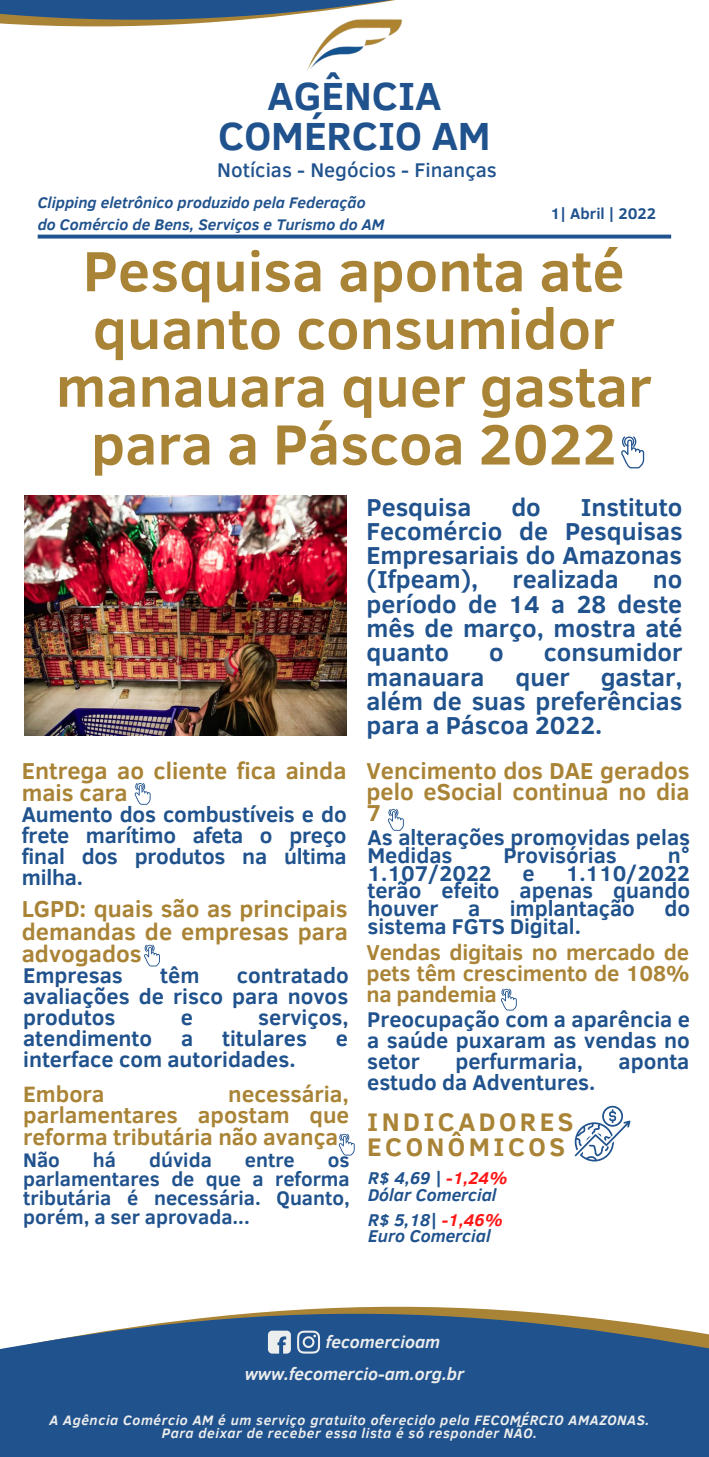
<style>
.page{position:relative;width:709px;height:1457px;background:#fff}
.page>*{position:absolute;margin:0;border:0;box-sizing:border-box;transform-origin:0 0}
.t1{font:700 57.75px/57.8px "Clear Sans";color:#aa8436;text-align:center}
.t2{font:700 40.25px "Clear Sans";color:#20528d}
.t3{font:700 26.07px "Clear Sans";letter-spacing:.135em;color:#aa8436}
.t4{font:700 25.11px/24.3px "Clear Sans";color:#20528d;text-align:justify}
.t5{font:700 23.62px/22.3px "Clear Sans";color:#aa8436;text-align:justify}
.t6{font:700 22.75px/21.7px "Clear Sans";color:#aa8436;text-align:justify}
.t7{font:700 22.14px/21px "Clear Sans";letter-spacing:-.01em;color:#aa8436;text-align:justify}
.t8{font:700 21.88px/21px "Clear Sans";color:#20528d;text-align:justify}
.t9{font:500 20.3px "Clear Sans";color:#20528d}
.t10{font:700 20.12px/19.1px "Clear Sans";color:#20528d;text-align:justify}
.t11{font:italic 700 17.5px "Clear Sans";color:#20528d}
.t12{font:italic 700 17.5px "Clear Sans";color:#eceded}
.t13{font:italic 700 15.75px "Clear Sans";color:#20528d}
.t14{font:700 15.75px "Clear Sans";color:#20528d}
.t15{font:italic 700 14px "Clear Sans";letter-spacing:.04em;color:#eceded}
.s1{color:#ff1616}
</style>
<div class="page">
<svg style="left:38px;top:235px;width:633px;height:4px;fill:#20528d"></svg>
<svg style="left:0;top:1306px;width:709px;height:151px;fill:#20528d"></svg>
<svg style="left:0;top:0;width:395px;height:27px"></svg>
<svg style="left:268px;top:1331px;width:23px;height:23px"></svg>
<svg style="left:297px;top:1331px;width:23px;height:22px"></svg>
<svg style="left:574px;top:1106px;width:56px;height:55px"></svg>
<img style="left:302px;top:13px;width:101px;height:57px">
<svg style="left:331px;top:1314px;width:17px;height:22px"></svg>
<svg style="left:621px;top:436px;width:23px;height:32px"></svg>
<svg style="left:338px;top:1133px;width:17px;height:22px"></svg>
<svg style="left:144px;top:944px;width:16px;height:22px"></svg>
<svg style="left:501px;top:988px;width:16px;height:22px"></svg>
<svg style="left:134px;top:783px;width:17px;height:22px"></svg>
<svg style="left:388px;top:809px;width:16px;height:22px"></svg>
<img style="left:25px;top:496px;width:321px;height:239px">
<p class="t2" style="left:267px;top:67px;width:175px">AGÊNCIA</p>
<p class="t2" style="left:218px;top:107px;width:274px">COMÉRCIO AM</p>
<p class="t9" style="left:217px;top:155px;width:281px">Notícias - Negócios - Finanças</p>
<p class="t13" style="left:38px;top:191px;width:329px">Clipping eletrônico produzido pela Federação</p>
<p class="t13" style="left:38px;top:213px;width:348px">do Comércio de Bens, Serviços e Turismo do AM</p>
<p class="t14" style="left:550px;top:202px;width:107px">1| Abril | 2022</p>
<p class="t1" style="left:56px;top:239px;width:597px">Pesquisa aponta até quanto consumidor manauara quer gastar para a Páscoa 2022</p>
<p class="t5" style="left:22px;top:758px;width:326px">Entrega ao cliente fica ainda mais cara</p>
<p class="t8" style="left:22px;top:803px;width:326px">Aumento dos combustíveis e do frete marítimo afeta o preço final dos produtos na última milha.</p>
<p class="t5" style="left:22px;top:897px;width:327px">LGPD: quais são as principais demandas de empresas para advogados</p>
<p class="t8" style="left:23px;top:964px;width:101px">Empresas</p>
<p class="t8" style="left:160px;top:964px;width:41px">têm</p>
<p class="t8" style="left:23px;top:964px;width:327px;text-indent:214px">contratado avaliações de risco para novos produtos</p>
<p class="t8" style="left:181px;top:1006px;width:14px">e</p>
<p class="t8" style="left:258px;top:1006px;width:92px">serviços,</p>
<p class="t8" style="left:23px;top:1027px;width:131px">atendimento</p>
<p class="t8" style="left:181px;top:1027px;width:14px">a</p>
<p class="t8" style="left:222px;top:1027px;width:86px">titulares</p>
<p class="t8" style="left:336px;top:1027px;width:14px">e</p>
<p class="t8" style="left:23px;top:1048px;width:274px">interface com autoridades.</p>
<p class="t6" style="left:23px;top:1081px;width:328px;text-indent:205px">necessária, parlamentares apostam que reforma tributária não avança</p>
<p class="t10" style="left:23px;top:1149px;width:38px">Não</p>
<p class="t10" style="left:93px;top:1149px;width:25px">há</p>
<p class="t10" style="left:149px;top:1149px;width:64px">dúvida</p>
<p class="t10" style="left:245px;top:1149px;width:51px">entre</p>
<p class="t6" style="left:23px;top:1081px;width:83px">Embora</p>
<p class="t10" style="left:23px;top:1149px;width:328px;text-indent:305px">os parlamentares de que a reforma tributária é necessária. Quanto, porém, a ser aprovada...</p>
<p class="t4" style="left:366px;top:493px;width:106px">Pesquisa</p>
<p class="t4" style="left:511px;top:493px;width:31px">do</p>
<p class="t4" style="left:366px;top:493px;width:317px;text-indent:214px">Instituto Fecomércio de Pesquisas Empresariais do Amazonas (Ifpeam),</p>
<p class="t4" style="left:512px;top:566px;width:108px">realizada</p>
<p class="t4" style="left:366px;top:566px;width:317px;text-indent:286px">no período de 14 a 28 deste mês de março, mostra até quanto</p>
<p class="t4" style="left:366px;top:639px;width:318px;text-indent:177px">consumidor manauara quer gastar, além de suas preferências para a Páscoa 2022.</p>
<p class="t4" style="left:489px;top:639px;width:16px">o</p>
<p class="t5" style="left:366px;top:759px;width:325px;line-height:21px">Vencimento dos DAE gerados pelo eSocial continua no dia 7</p>
<p class="t8" style="left:367px;top:827px;width:324px;line-height:17.7px">As alterações promovidas pelas<br>Medidas</p>
<p class="t8" style="left:503px;top:844px;width:115px">Provisórias</p>
<p class="t8" style="left:668px;top:844px;width:24px">n°</p>
<p class="t8" style="left:367px;top:863px;width:324px;line-height:17.7px;text-indent:198px">1.110/2022 terão efeito apenas quando houver</p>
<p class="t8" style="left:367px;top:861px;width:126px">1.107/2022</p>
<p class="t8" style="left:522px;top:861px;width:14px">e</p>
<p class="t8" style="left:468px;top:897px;width:14px">a</p>
<p class="t8" style="left:510px;top:897px;width:127px">implantação</p>
<p class="t8" style="left:664px;top:897px;width:27px">do</p>
<p class="t8" style="left:367px;top:914px;width:215px">sistema FGTS Digital.</p>
<p class="t7" style="left:366px;top:940px;width:324px">Vendas digitais no mercado de pets têm crescimento de 108% na pandemia</p>
<p class="t8" style="left:367px;top:1008px;width:324px">Preocupação com a aparência e a saúde puxaram as vendas no setor</p>
<p class="t8" style="left:455px;top:1050px;width:129px">perfurmaria,</p>
<p class="t8" style="left:618px;top:1050px;width:72px">aponta</p>
<p class="t8" style="left:367px;top:1071px;width:230px">estudo da Adventures.</p>
<p class="t3" style="left:367px;top:1103px;width:208px">INDICADORES</p>
<p class="t3" style="left:367px;top:1128px;width:199px">ECONÔMICOS</p>
<p class="t11" style="left:368px;top:1165px;width:141px">R$ 4,69 | <span class="s1">-1,24%</span></p>
<p class="t11" style="left:368px;top:1182px;width:130px">Dólar Comercial</p>
<p class="t11" style="left:368px;top:1207px;width:136px">R$ 5,18| <span class="s1">-1,46%</span></p>
<p class="t11" style="left:368px;top:1224px;width:124px">Euro Comercial</p>
<p class="t12" style="left:326px;top:1329px;width:116px">fecomercioam</p>
<p class="t12" style="left:245px;top:1361px;width:221px">www.fecomercio-am.org.br</p>
<p class="t15" style="left:49px;top:1409px;width:601px">A Agência Comércio AM é um serviço gratuito oferecido pela FECOMÉRCIO AMAZONAS.</p>
<p class="t15" style="left:162px;top:1423px;width:377px">Para deixar de receber essa lista é só responder NÃO.</p>
</div>
